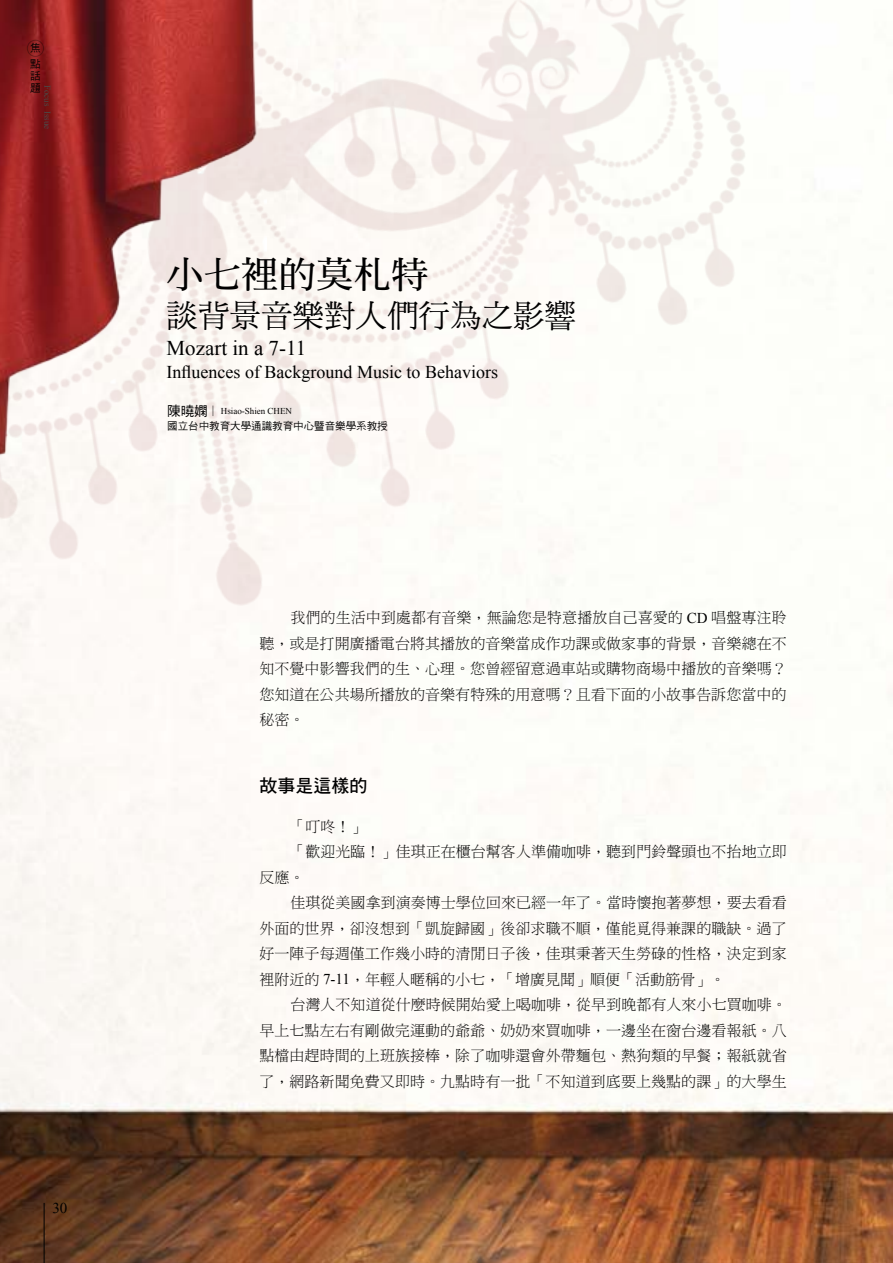
<style>
.page{position:relative;width:893px;height:1263px;background:#fff}
.page>*{position:absolute;margin:0;border:0;box-sizing:border-box;transform-origin:0 0}
.t1{font:37.5px "DF Ming Bd HK BF";color:#000}
.t2{font:31.5px "DF Ming Md HK BF";color:#000}
.t3{font:21px "Times New Roman";color:#000}
.t4{font:18px "Times New Roman";color:#000}
.t5{font:18px "DF Hei Std W7";color:#000}
.t6{font:15px/25.5px "DF Ming Lt HKSCS U";letter-spacing:.005em;color:#000;text-align:justify}
.t7{font:15px "Times New Roman";color:#000}
.t8{font:10.5px/16px "DF Hei Md HKP BF";color:#000}
.t9{font:9px "Times New Roman";color:#000}
.t10{font:9px "Times New Roman";color:#4c4948}
.s1{font-family:"DF Hei Md HKP BF";font-size:13.5px}
.s2{font-family:"DF Ming Lt HKSCS U";font-size:10.5px}
.s3{font-family:"Times New Roman"}
</style>
<div class="page">
<img style="left:0;top:714px;width:893px;height:549px">
<img style="left:0;top:0;width:893px;height:714px">
<hr style="left:44px;top:1203px;width:1px;height:60px;background:#000">
<div style="left:27px;top:40px;width:17px;height:17px;border:1px solid #000;border-radius:50%"></div>
<p class="t8" style="left:30px;top:41px;width:12px">焦點</p>
<p class="t8" style="left:30px;top:71px;width:12px;line-height:12px">話題</p>
<p class="t10" style="left:54px;top:85px;width:46px;rotate:90deg">Focus Issue</p>
<p class="t7" style="left:52px;top:1198px;width:16px">30</p>
<h1 class="t1" style="left:167px;top:255px;width:264px">小七裡的莫札特</h1>
<h2 class="t2" style="left:167px;top:300px;width:411px">談背景音樂對人們行為之影響</h2>
<h3 class="t3" style="left:167px;top:334px;width:141px">Mozart in a 7-11</h3>
<p class="t4" style="left:167px;top:360px;width:333px">Influences of Background Music to Behaviors</p>
<p class="t9" style="left:167px;top:405px;width:126px"><span class="s1">陳曉嫻</span><span class="s2">│</span> Hsiao-Shien CHEN</p>
<p class="t8" style="left:167px;top:418px;width:222px">國立台中教育大學通識教育中心暨音樂學系教授</p>
<p class="t6" style="left:259px;top:605px;width:529px;text-indent:31px">我們的生活中到處都有音樂，無論您是特意播放自己喜愛的 <span class="s3">CD</span> 唱盤專注聆聽，或是打開廣播電台將其播放的音樂當成作功課或做家事的背景，音樂總在不知不覺中影響我們的生、心理。您曾經留意過車站或購物商場中播放的音樂嗎？您知道在公共場所播放的音樂有特殊的用意嗎？且看下面的小故事告訴您當中的秘密。</p>
<p class="t5" style="left:259px;top:775px;width:109px">故事是這樣的</p>
<p class="t6" style="left:290px;top:814px;width:76px">「叮咚！」</p>
<p class="t6" style="left:290px;top:839px;width:498px">「歡迎光臨！」佳琪正在櫃台幫客人準備咖啡，聽到門鈴聲頭也不抬地立即</p>
<p class="t6" style="left:259px;top:865px;width:46px">反應。</p>
<p class="t6" style="left:290px;top:890px;width:498px">佳琪從美國拿到演奏博士學位回來已經一年了。當時懷抱著夢想，要去看看</p>
<p class="t6" style="left:259px;top:916px;width:529px">外面的世界，卻沒想到「凱旋歸國」後卻求職不順，僅能覓得兼課的職缺。過了</p>
<p class="t6" style="left:259px;top:941px;width:529px">好一陣子每週僅工作幾小時的清閒日子後，佳琪秉著天生勞碌的性格，決定到家</p>
<p class="t6" style="left:259px;top:967px;width:467px">裡附近的 <span class="s3">7-11</span>，年輕人暱稱的小七，「增廣見聞」順便「活動筋骨」。</p>
<p class="t6" style="left:290px;top:992px;width:498px">台灣人不知道從什麼時候開始愛上喝咖啡，從早到晚都有人來小七買咖啡。</p>
<p class="t6" style="left:259px;top:1018px;width:529px">早上七點左右有剛做完運動的爺爺、奶奶來買咖啡，一邊坐在窗台邊看報紙。八</p>
<p class="t6" style="left:259px;top:1043px;width:529px">點檔由趕時間的上班族接棒，除了咖啡還會外帶麵包、熱狗類的早餐；報紙就省</p>
<p class="t6" style="left:259px;top:1069px;width:529px">了，網路新聞免費又即時。九點時有一批「不知道到底要上幾點的課」的大學生</p>
</div>
